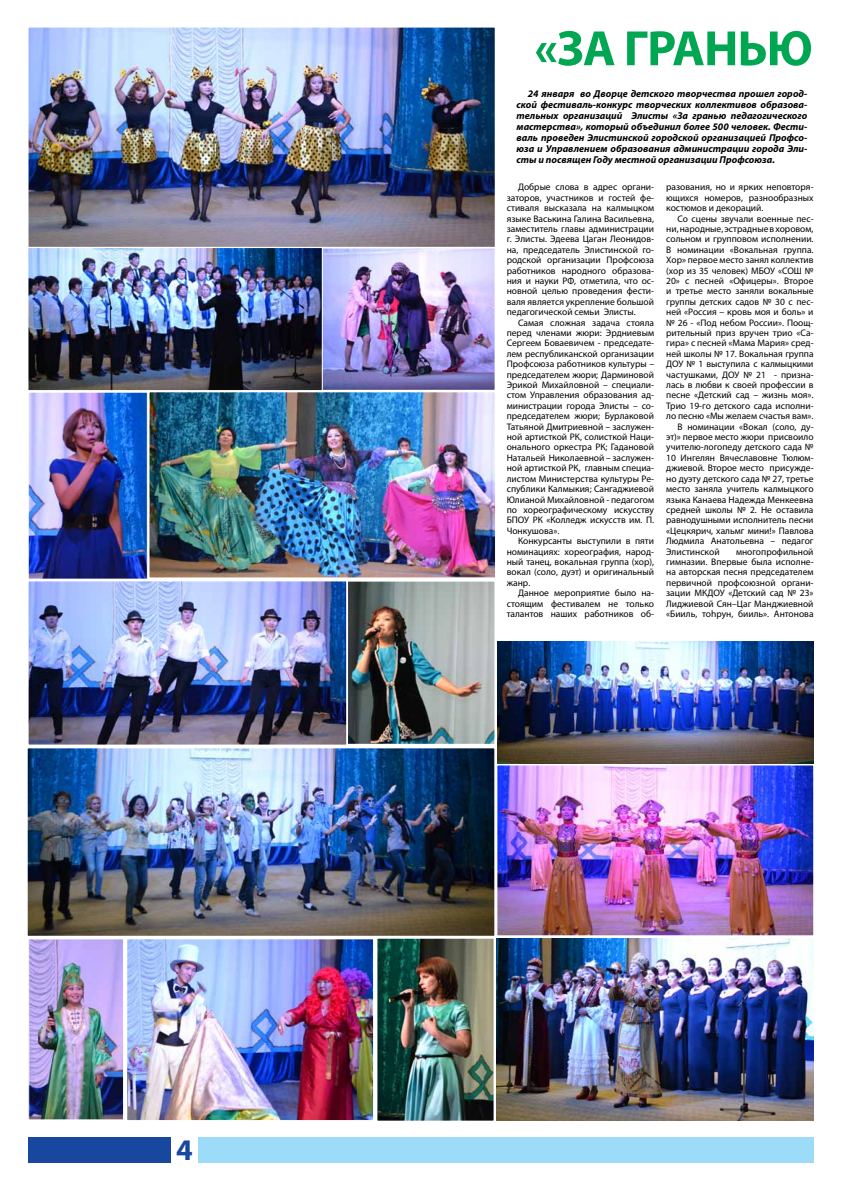
<style>
.page{position:relative;width:842px;height:1191px;background:#fff}
.page>*{position:absolute;margin:0;border:0;box-sizing:border-box;transform-origin:0 0}
.t1{font:700 50px "Myriad Pro";letter-spacing:-.02em;color:#00a651}
.t2{font:700 30px "Myriad Pro";color:#17479e}
.t3{font:italic 700 10px/11px "Myriad Pro";color:#000;text-align:justify}
.t4{font:9.5px/10.4px "Myriad Pro";color:#000;text-align:justify}
</style>
<div class="page">
<div style="left:198px;top:1137px;width:616px;height:25px;background:#9ddcf9"></div>
<div style="left:28px;top:1137px;width:143px;height:25px;background:#17479e"></div>
<img style="left:28px;top:939px;width:96px;height:181px">
<img style="left:28px;top:392px;width:119px;height:187px">
<img style="left:377px;top:938px;width:117px;height:183px">
<img style="left:323px;top:249px;width:172px;height:140px">
<img style="left:497px;top:763px;width:317px;height:173px">
<img style="left:27px;top:748px;width:468px;height:188px">
<img style="left:28px;top:27px;width:467px;height:222px">
<img style="left:127px;top:939px;width:247px;height:182px">
<img style="left:147px;top:389px;width:348px;height:189px">
<img style="left:28px;top:247px;width:295px;height:144px">
<img style="left:28px;top:581px;width:318px;height:164px">
<img style="left:346px;top:581px;width:149px;height:163px">
<img style="left:497px;top:641px;width:316px;height:122px">
<img style="left:496px;top:938px;width:318px;height:182px">
<h2 class="t2" style="left:176px;top:1129px;width:18px">4</h2>
<h1 class="t1" style="left:534px;top:16px;width:280px">«ЗА ГРАНЬЮ</h1>
<p class="t3" style="left:517px;top:88px;width:292px;text-indent:11px">24 января во Дворце детского творчества прошел город&shy;ской фестиваль-конкурс творческих коллективов образова&shy;тельных организаций Элисты «За гранью педагогического мастерства», который объединил более 500 человек. Фести&shy;валь проведен Элистинской городской организацией Профсо&shy;юза и Управлением образования администрации города Эли&shy;сты и посвящен Году местной организации Профсоюза.</p>
<p class="t4" style="left:666px;top:182px;width:149px">разования, но и ярких неповторя&shy;ющихся номеров, разнообразных костюмов и декораций.</p>
<p class="t4" style="left:677px;top:213px;width:137px">Со сцены звучали военные пес-</p>
<p class="t4" style="left:666px;top:223px;width:149px">ни, народные, эстрадные в хоровом,</p>
<p class="t4" style="left:666px;top:234px;width:149px">сольном и групповом исполнении.</p>
<p class="t4" style="left:666px;top:244px;width:149px">В номинации «Вокальная группа.</p>
<p class="t4" style="left:666px;top:255px;width:149px">Хор» первое место занял коллектив</p>
<p class="t4" style="left:666px;top:265px;width:149px">(хор из 35 человек) МБОУ «СОШ №</p>
<p class="t4" style="left:666px;top:275px;width:149px">20» с песней «Офицеры». Второе</p>
<p class="t4" style="left:666px;top:286px;width:149px">и третье место заняли вокальные</p>
<p class="t4" style="left:666px;top:296px;width:149px">группы детских садов № 30 с пес-</p>
<p class="t4" style="left:666px;top:307px;width:149px">ней «Россия – кровь моя и боль» и</p>
<p class="t4" style="left:666px;top:317px;width:149px">№ 26 - «Под небом России». Поощ-</p>
<p class="t4" style="left:666px;top:327px;width:149px">рительный приз вручен трио «Са-</p>
<p class="t4" style="left:666px;top:338px;width:149px">гира» с песней «Мама Мария» сред-</p>
<p class="t4" style="left:666px;top:348px;width:149px">ней школы № 17. Вокальная группа</p>
<p class="t4" style="left:666px;top:359px;width:149px">ДОУ № 1 выступила с калмыцкими</p>
<p class="t4" style="left:666px;top:369px;width:149px">частушками, ДОУ № 21 - призна-</p>
<p class="t4" style="left:666px;top:379px;width:149px">лась в любви к своей профессии в</p>
<p class="t4" style="left:666px;top:390px;width:149px">песне «Детский сад – жизнь моя».</p>
<p class="t4" style="left:666px;top:400px;width:149px">Трио 19-го детского сада исполни-</p>
<p class="t4" style="left:666px;top:411px;width:149px">ло песню «Мы желаем счастья вам».</p>
<p class="t4" style="left:677px;top:421px;width:137px">В номинации «Вокал (соло, ду-</p>
<p class="t4" style="left:666px;top:431px;width:149px">эт)» первое место жюри присвоило</p>
<p class="t4" style="left:666px;top:442px;width:149px">учителю-логопеду детского сада №</p>
<p class="t4" style="left:666px;top:452px;width:149px">10 Ингелян Вячеславовне Тюлюм-</p>
<p class="t4" style="left:666px;top:463px;width:149px">джиевой. Второе место присужде-</p>
<p class="t4" style="left:666px;top:473px;width:149px">но дуэту детского сада № 27, третье</p>
<p class="t4" style="left:666px;top:483px;width:149px">место заняла учитель калмыцкого</p>
<p class="t4" style="left:666px;top:494px;width:149px">языка Канаева Надежда Менкеевна</p>
<p class="t4" style="left:666px;top:504px;width:149px">средней школы № 2. Не оставила</p>
<p class="t4" style="left:666px;top:515px;width:149px">равнодушными исполнитель песни</p>
<p class="t4" style="left:666px;top:525px;width:149px">«Цецкярич, хальмг мини!» Павлова</p>
<p class="t4" style="left:666px;top:535px;width:149px">Людмила Анатольевна – педагог</p>
<p class="t4" style="left:666px;top:546px;width:55px">Элистинской</p>
<p class="t4" style="left:507px;top:182px;width:149px;text-indent:11px">Добрые слова в адрес органи&shy;заторов, участников и гостей фе&shy;стиваля высказала на калмыцком языке Васькина Галина Васильевна, заместитель главы администрации г. Элисты. Эдеева Цаган Леонидов&shy;на, председатель Элистинской го&shy;родской организации Профсоюза работников народного образова&shy;ния и науки РФ, отметила, что ос&shy;новной целью проведения фести&shy;валя является укрепление большой педагогической семьи Элисты.</p>
<p class="t4" style="left:507px;top:317px;width:149px;text-indent:11px">Самая сложная задача стояла перед членами жюри: Эрдниевым Сергеем Боваевичем - председате&shy;лем республиканской организации Профсоюза работников культуры – председателем жюри; Дарминовой Эрикой Михайловной – специали&shy;стом Управления образования ад&shy;министрации города Элисты – со&shy;председателем жюри; Бурлаковой Татьяной Дмитриевной – заслужен&shy;ной артисткой РК, солисткой Наци&shy;онального оркестра РК; Гадановой Натальей Николаевной – заслужен&shy;ной артисткой РК, главным специа&shy;листом Министерства культуры Ре&shy;спублики Калмыкия; Сангаджиевой Юлианой Михайловной - педагогом по хореографическому искусству БПОУ РК «Колледж искусств им. П.<br>Чонкушова».</p>
<p class="t4" style="left:507px;top:535px;width:149px;text-indent:11px">Конкурсанты выступили в пяти номинациях: хореография, народ&shy;ный танец, вокальная группа (хор), вокал (соло, дуэт) и оригинальный жанр.</p>
<p class="t4" style="left:507px;top:587px;width:149px;text-indent:11px">Данное мероприятие было на&shy;стоящим фестивалем не только талантов наших работников об-</p>
<p class="t4" style="left:666px;top:546px;width:149px;text-indent:70px">многопрофильной гимназии. Впервые была исполне&shy;на авторская песня председателем первичной профсоюзной органи&shy;зации МКДОУ «Детский сад № 23» Лиджиевой Сян–Цаг Манджиевной «Бииль, тоhрун, бииль». Антонова</p>
</div>
